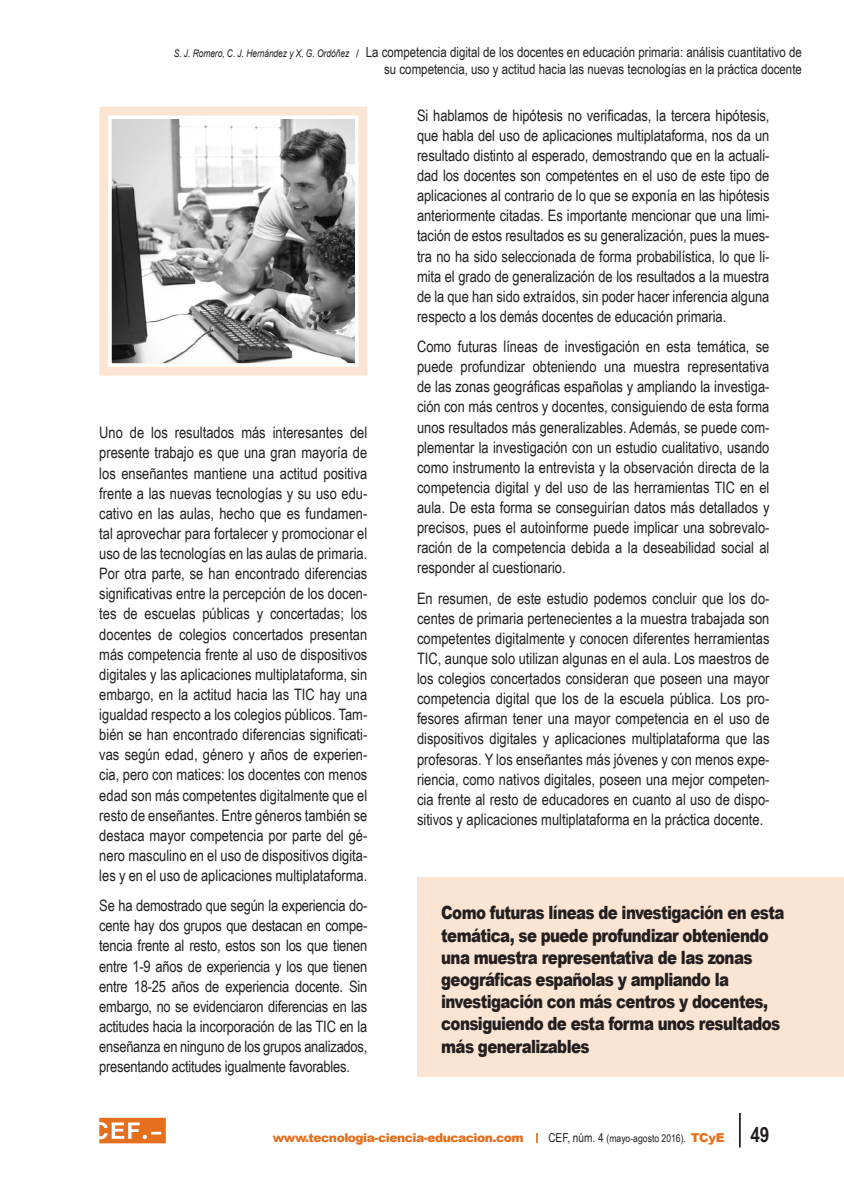
<style>
.page{position:relative;width:844px;height:1191px;background:#fff}
.page>*{position:absolute;margin:0;border:0;box-sizing:border-box;transform-origin:0 0}
.t1{font:900 18.2px/22.2px "Arial";letter-spacing:-.04em;color:#231f20;scale:.82 1}
.texto_general{font:15.75px/20.1px "Arial Narrow";color:#231f20;text-align:justify}
.t2{font:14px/16.6px "Arial Narrow";color:#231f20;text-align:right}
.t3{font:900 12.25px "Arial";letter-spacing:-.04em;color:#e4701e}
.t4{font:10.5px "Arial Narrow";color:#231f20}
.s1{font-family:"Arial";font-style:italic;font-size:10.5px}
.s2{font-family:"Arial";font-size:10.5px}
.s3{font-size:12.25px}
.s4{font-family:"Arial";font-weight:900;font-size:12.25px;color:#e4701e}
.s5{font-weight:700;font-size:21px}
</style>
<div class="page">
<hr style="left:738px;top:1113px;width:2px;height:34px;background:#231f20">
<svg style="left:99px;top:1117px;width:67px;height:26px;background:#e99050"></svg>
<img style="left:112px;top:120px;width:242px;height:243px">
<div style="left:99px;top:107px;width:268px;height:269px;border:12px solid #fbe5d2"></div>
<div style="left:108px;top:115px;width:250px;height:252px;border:3px solid #fff"></div>
<div style="left:417px;top:877px;width:426px;height:199px;background:#fbe5d2"></div>
<p class="t2" style="left:174px;top:44px;width:629px"><span class="s1">S. J. Romero, C. J. Hernández y X. G. Ordóñez</span> <span class="s2">/</span> La competencia digital de los docentes en educación primaria: análisis cuantitativo de su competencia, uso y actitud hacia las nuevas tecnologías en la práctica docente</p>
<p class="texto_general" style="left:99px;top:422px;width:269px">Uno de los resultados más interesantes del presente trabajo es que una gran mayoría de los enseñantes mantiene una actitud positiva frente a las nuevas tecnologías y su uso edu&shy;cativo en las aulas, hecho que es fundamen&shy;tal aprovechar para fortalecer y promocionar el uso de las tecnologías en las aulas de primaria.<br>Por otra parte, se han encontrado diferencias significativas entre la percepción de los docen&shy;tes de escuelas públicas y concertadas; los docentes de colegios concertados presentan más competencia frente al uso de dispositivos digitales y las aplicaciones multiplataforma, sin embargo, en la actitud hacia las TIC hay una igualdad respecto a los colegios públicos. Tam&shy;bién se han encontrado diferencias significati&shy;vas según edad, género y años de experien&shy;cia, pero con matices: los docentes con menos edad son más competentes digitalmente que el resto de enseñantes. Entre géneros también se destaca mayor competencia por parte del gé&shy;nero masculino en el uso de dispositivos digita&shy;les y en el uso de aplicaciones multiplataforma.</p>
<p class="texto_general" style="left:99px;top:895px;width:269px">Se ha demostrado que según la experiencia do&shy;cente hay dos grupos que destacan en compe&shy;tencia frente al resto, estos son los que tienen entre 1-9 años de experiencia y los que tienen entre 18-25 años de experiencia docente. Sin embargo, no se evidenciaron diferencias en las actitudes hacia la incorporación de las TIC en la enseñanza en ninguno de los grupos analizados, presentando actitudes igualmente favorables.</p>
<p class="texto_general" style="left:417px;top:104px;width:354px">Si hablamos de hipótesis no verificadas, la tercera hipótesis, que habla del uso de aplicaciones multiplataforma, nos da un resultado distinto al esperado, demostrando que en la actuali&shy;dad los docentes son competentes en el uso de este tipo de aplicaciones al contrario de lo que se exponía en las hipótesis anteriormente citadas. Es importante mencionar que una limi&shy;tación de estos resultados es su generalización, pues la mues&shy;tra no ha sido seleccionada de forma probabilística, lo que li&shy;mita el grado de generalización de los resultados a la muestra de la que han sido extraídos, sin poder hacer inferencia alguna respecto a los demás docentes de educación primaria.</p>
<p class="texto_general" style="left:417px;top:336px;width:354px">Como futuras líneas de investigación en esta temática, se puede profundizar obteniendo una muestra representativa de las zonas geográficas españolas y ampliando la investiga&shy;ción con más centros y docentes, consiguiendo de esta forma unos resultados más generalizables. Además, se puede com&shy;plementar la investigación con un estudio cualitativo, usando como instrumento la entrevista y la observación directa de la competencia digital y del uso de las herramientas TIC en el aula. De esta forma se conseguirían datos más detallados y precisos, pues el autoinforme puede implicar una sobrevalo&shy;ración de la competencia debida a la deseabilidad social al responder al cuestionario.</p>
<p class="texto_general" style="left:417px;top:587px;width:354px">En resumen, de este estudio podemos concluir que los do&shy;centes de primaria pertenecientes a la muestra trabajada son competentes digitalmente y conocen diferentes herramientas TIC, aunque solo utilizan algunas en el aula. Los maestros de los colegios concertados consideran que poseen una mayor competencia digital que los de la escuela pública. Los pro&shy;fesores afirman tener una mayor competencia en el uso de dispositivos digitales y aplicaciones multiplataforma que las profesoras. Y los enseñantes más jóvenes y con menos expe&shy;riencia, como nativos digitales, poseen una mejor competen&shy;cia frente al resto de educadores en cuanto al uso de dispo&shy;sitivos y aplicaciones multiplataforma en la práctica docente.</p>
<p class="t1" style="left:441px;top:901px;width:420px">Como futuras líneas de investigación en esta temática, se puede profundizar obteniendo una muestra representativa de las zonas geográficas españolas y ampliando la investigación con más centros y docentes, consiguiendo de esta forma unos resultados más generalizables</p>
<p class="t3" style="left:273px;top:1129px;width:252px">www.tecnologia-ciencia-educacion.com</p>
<p class="t4" style="left:548px;top:1130px;width:222px"><span class="s3">CEF, núm. 4</span> (mayo-agosto 2016). <span class="s4">TCyE</span> <span class="s5">49</span></p>
</div>
